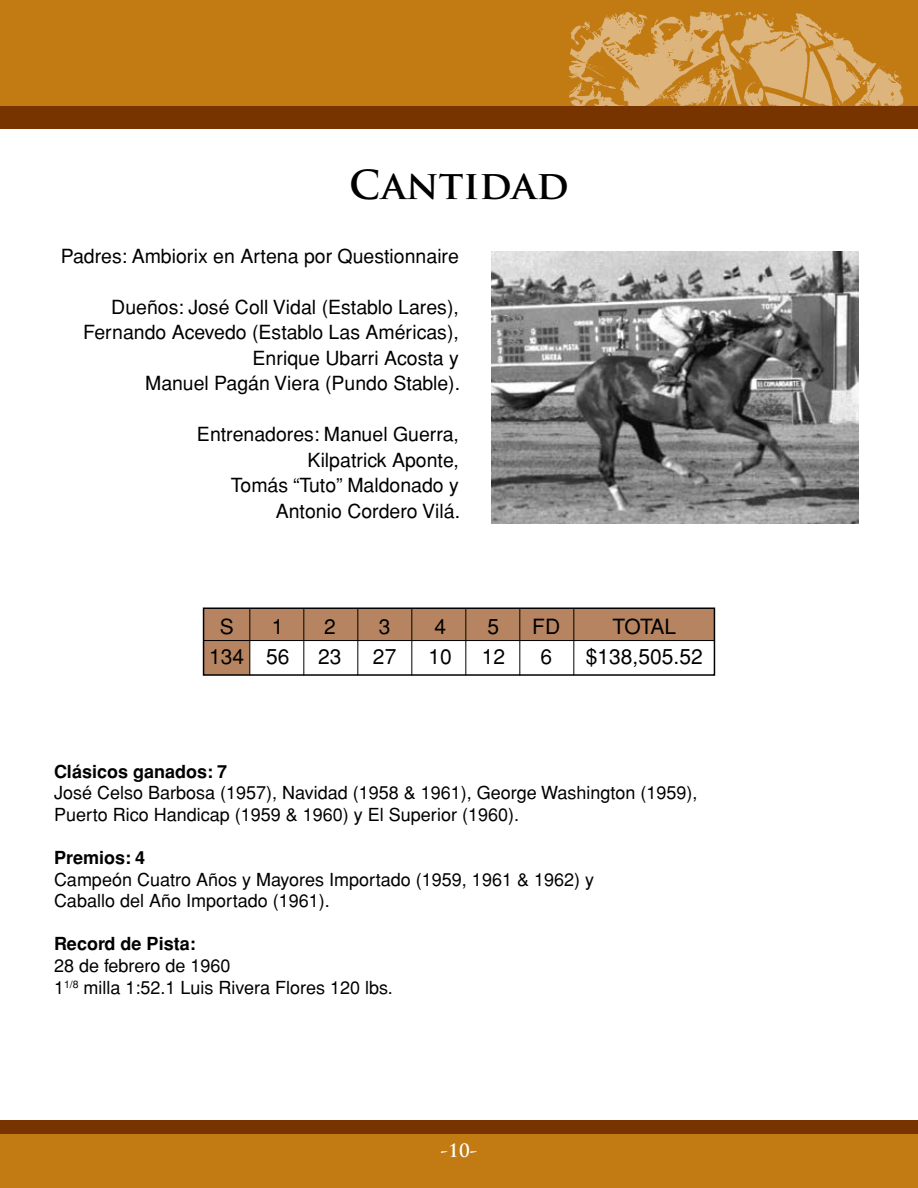
<style>
.page{position:relative;width:918px;height:1188px;background:#fff}
.page>*{position:absolute;margin:0;border:0;box-sizing:border-box;transform-origin:0 0}
.t1{font:700 39px "Trajan Pro";color:#000}
.t2{font:21px/30px "Helvetica";color:#000}
.t3{font:19.5px/25.5px "Helvetica";color:#000;text-align:right}
.t4{font:18px/21.6px "Helvetica";color:#000}
.t5{font:700 18px "Helvetica";color:#000}
.t6{font:700 18px "Trajan Pro";color:#fff}
</style>
<div class="page">
<div style="left:203px;top:608px;width:512px;height:33px;background:#b78461"></div>
<div style="left:203px;top:640px;width:47px;height:35px;background:#b78461"></div>
<div style="left:203px;top:608px;width:512px;height:68px;border:2px solid #000"></div>
<hr style="left:204px;top:640px;width:511px;height:1px;background:#000">
<hr style="left:249px;top:609px;width:1px;height:66px;background:#000">
<hr style="left:303px;top:609px;width:1px;height:66px;background:#000">
<hr style="left:357px;top:609px;width:1px;height:66px;background:#000">
<hr style="left:411px;top:609px;width:1px;height:66px;background:#000">
<hr style="left:465px;top:609px;width:1px;height:66px;background:#000">
<hr style="left:519px;top:609px;width:1px;height:66px;background:#000">
<hr style="left:573px;top:609px;width:1px;height:66px;background:#000">
<div style="left:0;top:1120px;width:918px;height:68px;background:#730"></div>
<div style="left:0;top:1134px;width:918px;height:54px;background:#c27a13"></div>
<div style="left:0;top:10px;width:918px;height:119px;background:#730"></div>
<div style="left:0;top:0;width:918px;height:105px;background:#c27a13"></div>
<img style="left:556px;top:11px;width:362px;height:95px">
<img style="left:492px;top:252px;width:366px;height:271px">
<h1 class="t1" style="left:349px;top:161px;width:221px">CANTIDAD</h1>
<p class="t3" style="left:61px;top:243px;width:400px">Padres: Ambiorix en Artena por Questionnaire</p>
<p class="t3" style="left:83px;top:294px;width:379px">Dueños: José Coll Vidal (Establo Lares), Fernando Acevedo (Establo Las Américas), Enrique Ubarri Acosta y<br>Manuel Pagán Viera (Pundo Stable).</p>
<p class="t3" style="left:197px;top:421px;width:265px">Entrenadores: Manuel Guerra,<br>Kilpatrick Aponte,<br>Tomás “Tuto” Maldonado y<br>Antonio Cordero Vilá.</p>
<p class="t2" style="left:209px;top:611px;width:37px;text-align:center">S<br>134</p>
<p class="t2" style="left:266px;top:611px;width:25px">1<br>56</p>
<p class="t2" style="left:318px;top:611px;width:25px">2<br>23</p>
<p class="t2" style="left:373px;top:611px;width:25px">3<br>27</p>
<p class="t2" style="left:429px;top:611px;width:25px">4<br>10</p>
<p class="t2" style="left:482px;top:611px;width:25px">5<br>12</p>
<p class="t2" style="left:532px;top:611px;width:29px;text-align:center">FD<br>6</p>
<p class="t2" style="left:586px;top:611px;width:118px;text-align:center">TOTAL $138,505.52</p>
<p class="t5" style="left:54px;top:761px;width:175px">Clásicos ganados: 7</p>
<p class="t4" style="left:54px;top:782px;width:645px">José Celso Barbosa (1957), Navidad (1958 &amp; 1961), George Washington (1959),<br>Puerto Rico Handicap (1959 &amp; 1960) y El Superior (1960).</p>
<p class="t5" style="left:54px;top:847px;width:93px">Premios: 4</p>
<p class="t4" style="left:54px;top:868px;width:542px">Campeón Cuatro Años y Mayores Importado (1959, 1961 &amp; 1962) y<br>Caballo del Año Importado (1961).</p>
<p class="t5" style="left:54px;top:933px;width:143px">Record de Pista:</p>
<p class="t4" style="left:54px;top:954px;width:340px;line-height:22.5px">28 de febrero de 1960<br>1<sup>1/8</sup> milla 1:52.1 Luis Rivera Flores 120 lbs.</p>
<p class="t6" style="left:441px;top:1139px;width:38px">-10-</p>
</div>
